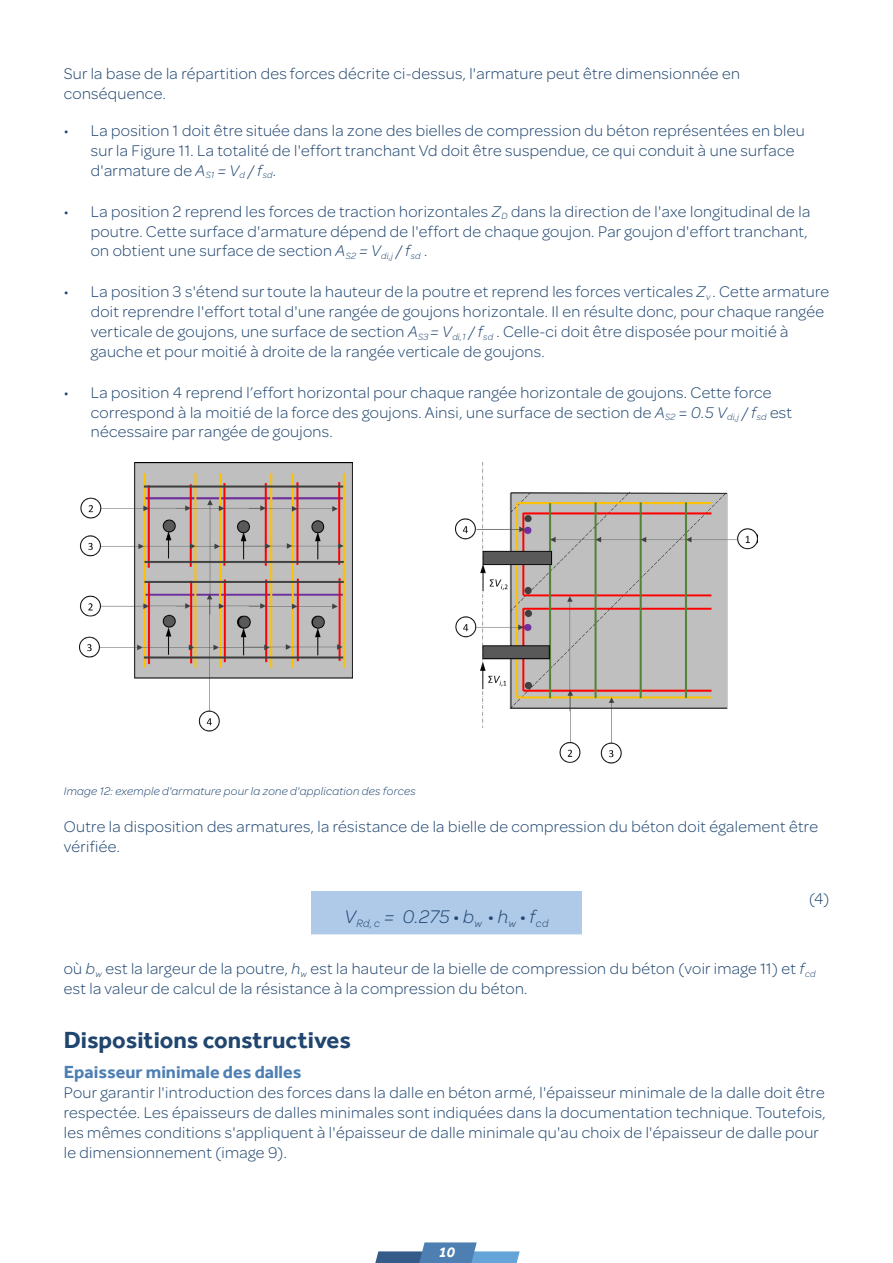
<style>
.page{position:relative;width:893px;height:1263px;background:#fff}
.page>*{position:absolute;margin:0;border:0;box-sizing:border-box;transform-origin:0 0}
.t1{font:700 24px "Effra";color:#204670}
.t2{font:italic 300 19.5px "Omnes";color:#204670}
.t3{font:700 18px "Effra";color:#4e7fb3}
.t4{font:300 16.5px/19.8px "Omnes";letter-spacing:.02em;color:#204670}
.t5{font:italic 700 15px "Effra";color:#fff}
.t6{font:italic 300 12px "Omnes";letter-spacing:.02em;color:#204670}
.s1{font-style:italic}
.s2{font-weight:700;font-style:normal}
</style>
<div class="page">
<svg style="left:375px;top:1242px;width:145px;height:21px"></svg>
<img style="left:80px;top:462px;width:273px;height:270px">
<img style="left:455px;top:462px;width:302px;height:302px">
<div style="left:311px;top:892px;width:271px;height:44px;background:#afcae9"></div>
<hr style="left:311px;top:934px;width:271px;height:3px;background:#fff">
<p class="t4" style="left:64px;top:63px;width:678px">Sur la base de la répartition des forces décrite ci-dessus, l'armature peut être dimensionnée en conséquence.</p>
<p class="t4" style="left:91px;top:120px;width:715px;text-indent:-27px">• La position 1 doit être située dans la zone des bielles de compression du béton représentées en bleu sur la Figure 11. La totalité de l'effort tranchant Vd doit être suspendue, ce qui conduit à une surface d'armature de <span class="s1">A</span><sub>S1</sub> <span class="s1">= V</span><sub>d</sub> <span class="s1">/ f</span><sub>sd</sub>.</p>
<p class="t4" style="left:91px;top:200px;width:721px;text-indent:-27px">• La position 2 reprend les forces de traction horizontales <span class="s1">Z</span><sub>D</sub> dans la direction de l'axe longitudinal de la poutre. Cette surface d'armature dépend de l'effort de chaque goujon. Par goujon d'effort tranchant, on obtient une surface de section <span class="s1">A</span><sub>S2</sub> <span class="s1">= V</span><sub>di,j</sub> <span class="s1">/ f</span><sub>sd</sub> .</p>
<p class="t4" style="left:91px;top:281px;width:740px;text-indent:-27px">• La position 3 s'étend sur toute la hauteur de la poutre et reprend les forces verticales <span class="s1">Z</span><sub>v</sub> . Cette armature doit reprendre l'effort total d'une rangée de goujons horizontale. Il en résulte donc, pour chaque rangée verticale de goujons, une surface de section <span class="s1">A</span><sub>S3</sub> <span class="s1">= V</span><sub>di,1</sub> <span class="s1">/ f</span><sub>sd</sub> . Celle-ci doit être disposée pour moitié à gauche et pour moitié à droite de la rangée verticale de goujons.</p>
<p class="t4" style="left:91px;top:382px;width:703px;text-indent:-27px">• La position 4 reprend l’effort horizontal pour chaque rangée horizontale de goujons. Cette force correspond à la moitié de la force des goujons. Ainsi, une surface de section de <span class="s1">A</span><sub>S2</sub> = <span class="s1">0.5 V</span><sub>di,j</sub> <span class="s1">/ f</span><sub>sd</sub> est nécessaire par rangée de goujons.</p>
<p class="t6" style="left:64px;top:783px;width:354px">Image 12: exemple d'armature pour la zone d'application des forces</p>
<p class="t4" style="left:64px;top:816px;width:756px">Outre la disposition des armatures, la résistance de la bielle de compression du béton doit également être vérifiée.</p>
<p class="t4" style="left:809px;top:887px;width:22px">(4)</p>
<p class="t2" style="left:344px;top:904px;width:205px">V<sub>Rd,</sub> <sub>c</sub> = 0.275 <span class="s2">∙</span> b<sub>w</sub> <span class="s2">∙</span> h<sub>w</sub> <span class="s2">∙</span> f<sub>cd</sub></p>
<p class="t4" style="left:64px;top:958px;width:753px">où <span class="s1">b</span><sub>w</sub> est la largeur de la poutre, <span class="s1">h</span><sub>w</sub> est la hauteur de la bielle de compression du béton (voir image 11) et <span class="s1">f</span><sub>cd </sub>est la valeur de calcul de la résistance à la compression du béton.</p>
<h1 class="t1" style="left:64px;top:1026px;width:289px">Dispositions constructives</h1>
<p class="t3" style="left:64px;top:1062px;width:239px">Epaisseur minimale des dalles</p>
<p class="t4" style="left:64px;top:1082px;width:763px">Pour garantir l'introduction des forces dans la dalle en béton armé, l'épaisseur minimale de la dalle doit être respectée. Les épaisseurs de dalles minimales sont indiquées dans la documentation technique. Toutefois, les mêmes conditions s'appliquent à l'épaisseur de dalle minimale qu'au choix de l'épaisseur de dalle pour le dimensionnement (image 9).</p>
<p class="t5" style="left:438px;top:1243px;width:18px">10</p>
</div>
